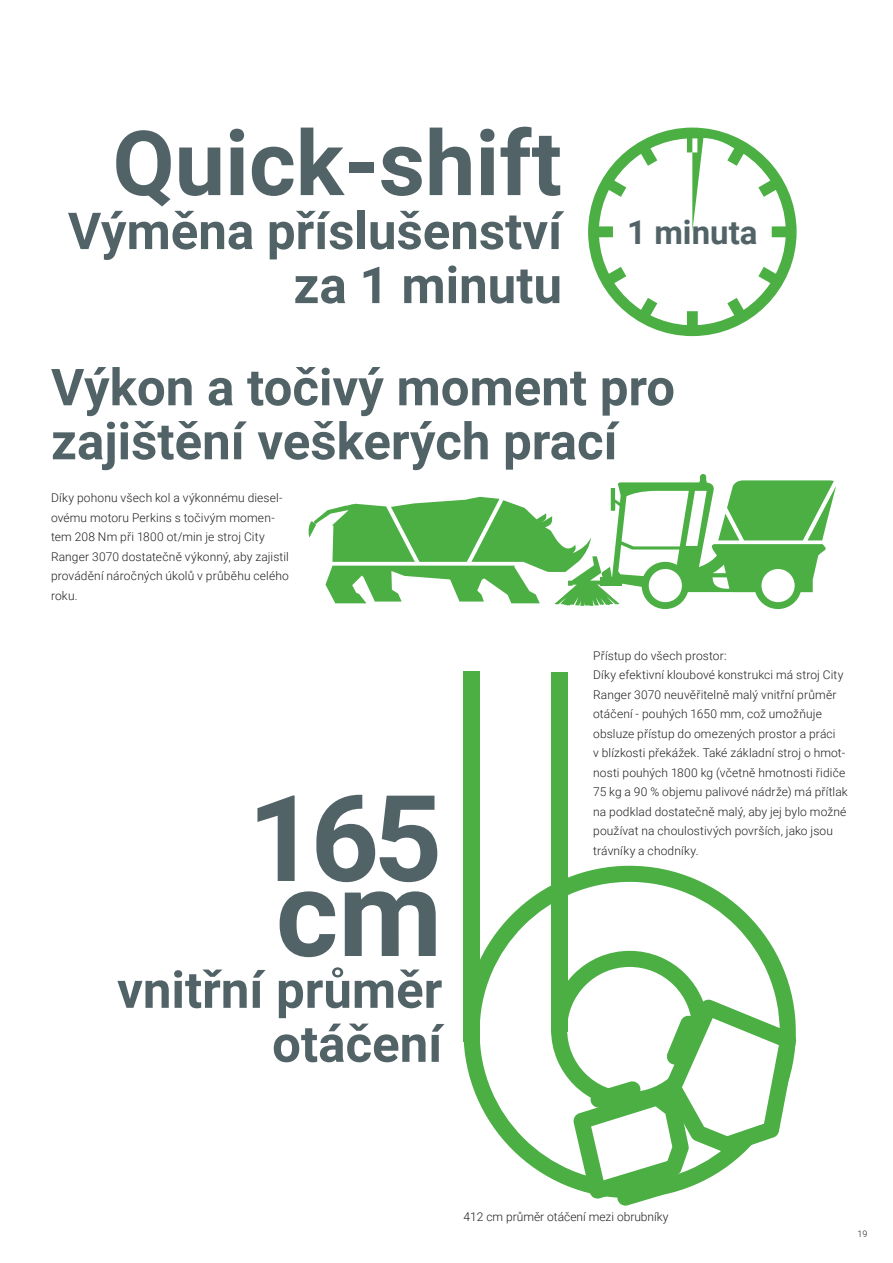
<style>
.page{position:relative;width:893px;height:1263px;background:#fff}
.page>*{position:absolute;margin:0;border:0;box-sizing:border-box;transform-origin:0 0}
.t1{font:700 120px "Roboto";color:#526367}
.t2{font:700 90px "Roboto";color:#526367}
.t3{font:700 51px/54px "Roboto";color:#526367;text-align:right}
.t4{font:700 33px "Roboto";color:#526367}
.t5{font:300 12px/19.5px "Roboto";letter-spacing:.01em;color:#221f1f}
.t6{font:300 9px "Roboto";color:#221f1f}
</style>
<div class="page">
<svg style="left:588px;top:128px;width:209px;height:208px"></svg>
<svg style="left:463px;top:866px;width:312px;height:313px"></svg>
<div style="left:463px;top:672px;width:17px;height:370px;background:#4baf44"></div>
<div style="left:551px;top:672px;width:16px;height:359px;background:#4baf44"></div>
<svg style="left:551px;top:951px;width:246px;height:254px"></svg>
<svg style="left:309px;top:474px;width:527px;height:135px"></svg>
<h2 class="t2" style="left:113px;top:100px;width:451px">Quick-shift</h2>
<h3 class="t3" style="left:68px;top:202px;width:496px">Výměna příslušenství za 1 minutu</h3>
<h3 class="t4" style="left:627px;top:209px;width:132px">1 minuta</h3>
<h3 class="t3" style="left:51px;top:358px;width:626px;text-align:left">Výkon a točivý moment pro zajištění veškerých prací</h3>
<p class="t5" style="left:51px;top:488px;width:239px">Díky pohonu všech kol a výkonnému diesel&shy;ovému motoru Perkins s točivým momen&shy;tem 208 Nm při 1800 ot/min je stroj City Ranger 3070 dostatečně výkonný, aby zajistil provádění náročných úkolů v průběhu celého roku.</p>
<h1 class="t1" style="left:248px;top:754px;width:196px">165</h1>
<h1 class="t1" style="left:276px;top:829px;width:168px">cm</h1>
<h3 class="t3" style="left:117px;top:961px;width:327px">vnitřní průměr otáčení</h3>
<p class="t5" style="left:593px;top:645px;width:256px">Přístup do všech prostor:<br>Díky efektivní kloubové konstrukci má stroj City Ranger 3070 neuvěřitelně malý vnitřní průměr otáčení - pouhých 1650 mm, což umožňuje obsluze přístup do omezených prostor a práci<br>v blízkosti překážek. Také základní stroj o hmot&shy;nosti pouhých 1800 kg (včetně hmotnosti řidiče 75 kg a 90 % objemu palivové nádrže) má přítlak na podklad dostatečně malý, aby jej bylo možné používat na choulostivých površích, jako jsou trávníky a chodníky.</p>
<p class="t5" style="left:463px;top:1206px;width:206px">412 cm průměr otáčení mezi obrubníky</p>
<p class="t6" style="left:857px;top:1228px;width:11px">19</p>
</div>
